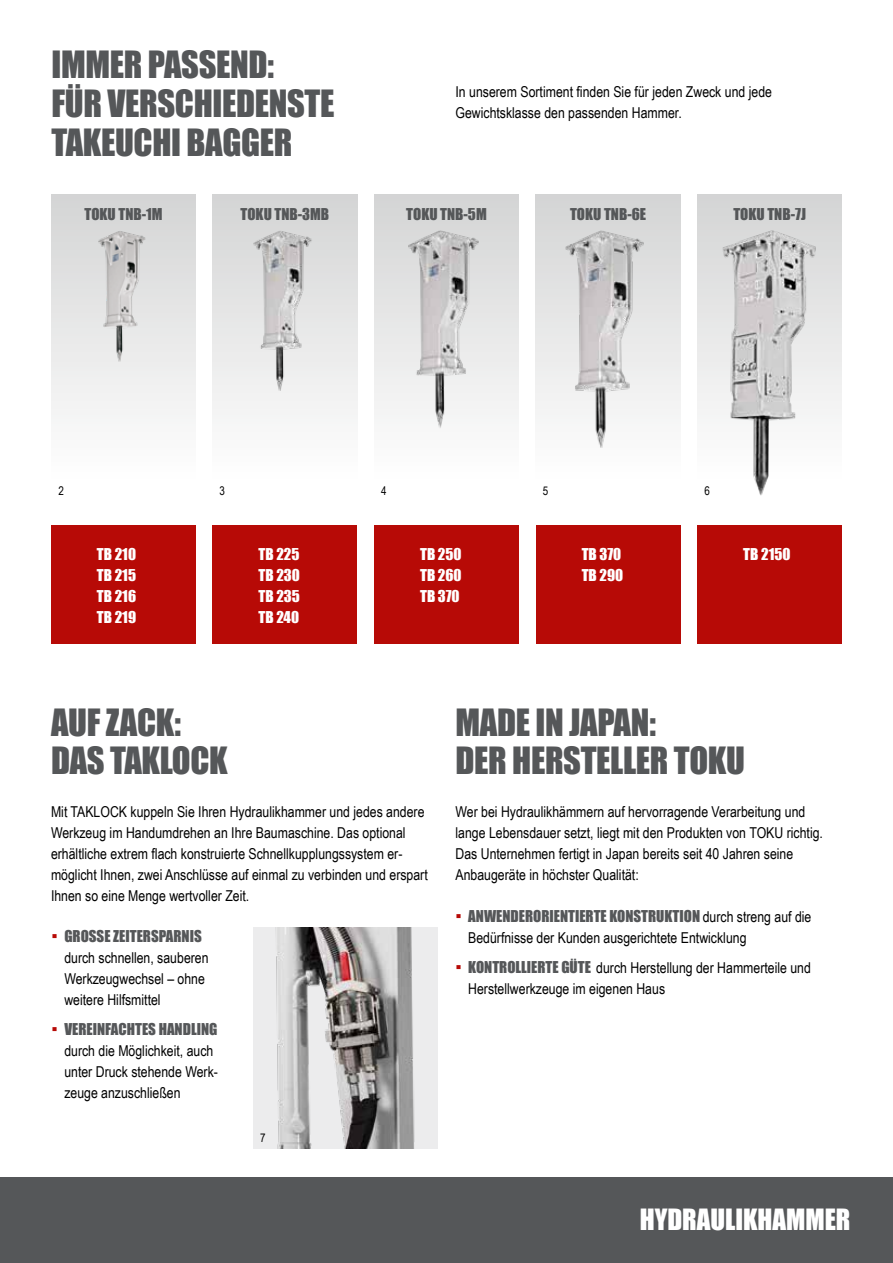
<style>
.page{position:relative;width:893px;height:1263px;background:#fff}
.page>*{position:absolute;margin:0;border:0;box-sizing:border-box;transform-origin:0 0}
.t1{font:34.5px/39px "Impact";letter-spacing:-.01em;color:#555759}
.t2{font:26.85px "Impact";color:#fff}
.t3{font:15px/21px "Arial Narrow";color:#000}
.t4{font:15px "Impact";color:#555759}
.t5{font:15px/21px "Impact";color:#fff;text-align:justify}
.t6{font:12px "Arial Narrow";color:#000}
.s1{font-size:18px;color:#b70a06}
.s2{font-family:"Arial Narrow";color:#000}
.s3{font-family:"Impact";font-size:18px;color:#b70a06}
.s4{font-family:"Impact";color:#555759}
</style>
<div class="page">
<div style="left:0;top:1178px;width:893px;height:85px;background:#555759"></div>
<svg style="left:51px;top:195px;width:145px;height:222px"></svg>
<svg style="left:213px;top:195px;width:144px;height:222px"></svg>
<svg style="left:374px;top:195px;width:145px;height:234px"></svg>
<svg style="left:536px;top:195px;width:144px;height:222px"></svg>
<svg style="left:697px;top:195px;width:145px;height:301px"></svg>
<div style="left:51px;top:525px;width:145px;height:118px;background:#b70a06"></div>
<div style="left:213px;top:525px;width:144px;height:118px;background:#b70a06"></div>
<div style="left:374px;top:525px;width:145px;height:118px;background:#b70a06"></div>
<div style="left:536px;top:525px;width:144px;height:118px;background:#b70a06"></div>
<div style="left:697px;top:525px;width:145px;height:118px;background:#b70a06"></div>
<img style="left:98px;top:231px;width:48px;height:130px">
<img style="left:251px;top:231px;width:63px;height:159px">
<img style="left:408px;top:231px;width:71px;height:197px">
<img style="left:564px;top:231px;width:84px;height:217px">
<img style="left:722px;top:231px;width:95px;height:264px">
<div style="left:253px;top:928px;width:184px;height:221px;background:#ececed"></div>
<img style="left:275px;top:928px;width:140px;height:221px">
<h1 class="t1" style="left:52px;top:44px;width:284px">IMMER PASSEND:<br>FÜR VERSCHIEDENSTE<br>TAKEUCHI BAGGER</h1>
<p class="t3" style="left:455px;top:81px;width:318px">In unserem Sortiment finden Sie für jeden Zweck und jede<br>Gewichtsklasse den passenden Hammer.</p>
<p class="t4" style="left:84px;top:202px;width:80px">TOKU TNB-1M</p>
<p class="t4" style="left:241px;top:202px;width:90px">TOKU TNB-3MB</p>
<p class="t4" style="left:406px;top:202px;width:82px">TOKU TNB-5M</p>
<p class="t4" style="left:570px;top:202px;width:78px">TOKU TNB-6E</p>
<p class="t4" style="left:733px;top:202px;width:74px">TOKU TNB-7J</p>
<p class="t6" style="left:59px;top:482px;width:7px">2</p>
<p class="t6" style="left:220px;top:482px;width:7px">3</p>
<p class="t6" style="left:381px;top:482px;width:7px">4</p>
<p class="t6" style="left:543px;top:482px;width:7px">5</p>
<p class="t6" style="left:704px;top:482px;width:7px">6</p>
<p class="t5" style="left:97px;top:543px;width:41px">TB 210<br>TB 215<br>TB 216<br>TB 219</p>
<p class="t5" style="left:420px;top:543px;width:43px">TB 250<br>TB 260<br>TB 370</p>
<p class="t5" style="left:582px;top:543px;width:43px">TB 370<br>TB 290</p>
<p class="t5" style="left:743px;top:543px;width:49px">TB 2150</p>
<p class="t5" style="left:259px;top:543px;width:43px">TB 225<br>TB 230<br>TB 235<br>TB 240</p>
<h1 class="t1" style="left:51px;top:701px;width:178px">AUF ZACK:<br>DAS TAKLOCK</h1>
<p class="t3" style="left:51px;top:800px;width:378px">Mit TAKLOCK kuppeln Sie Ihren Hydraulikhammer und jedes andere Werkzeug im Handumdrehen an Ihre Baumaschine. Das optional erhältliche extrem flach konstruierte Schnellkupplungssystem er&shy;möglicht Ihnen, zwei Anschlüsse auf einmal zu verbinden und erspart Ihnen so eine Menge wertvoller Zeit.</p>
<p class="t4" style="left:52px;top:924px;width:152px"><span class="s1">▪</span> GROSSE ZEITERSPARNIS</p>
<p class="t3" style="left:64px;top:946px;width:146px">durch schnellen, sauberen<br>Werkzeugwechsel – ohne weitere Hilfsmittel</p>
<p class="t4" style="left:52px;top:1017px;width:167px"><span class="s1">▪</span> VEREINFACHTES HANDLING</p>
<p class="t3" style="left:64px;top:1039px;width:155px">durch die Möglichkeit, auch unter Druck stehende Werk&shy;zeuge anzuschließen</p>
<p class="t6" style="left:260px;top:1129px;width:7px">7</p>
<h1 class="t1" style="left:455px;top:701px;width:291px">MADE IN JAPAN:<br>DER HERSTELLER TOKU</h1>
<p class="t3" style="left:455px;top:800px;width:369px">Wer bei Hydraulikhämmern auf hervorragende Verarbeitung und lange Lebensdauer setzt, liegt mit den Produkten von TOKU richtig.<br>Das Unternehmen fertigt in Japan bereits seit 40 Jahren seine Anbaugeräte in höchster Qualität:</p>
<p class="t4" style="left:455px;top:904px;width:357px"><span class="s1">▪</span> ANWENDERORIENTIERTE KONSTRUKTION <span class="s2">durch streng auf die</span></p>
<p class="t3" style="left:468px;top:926px;width:280px">Bedürfnisse der Kunden ausgerichtete Entwicklung</p>
<p class="t3" style="left:468px;top:956px;width:344px;text-indent:-13px"><span class="s3">▪</span> <span class="s4">KONTROLLIERTE GÜTE</span> durch Herstellung der Hammerteile und<br>Herstellwerkzeuge im eigenen Haus</p>
<h2 class="t2" style="left:640px;top:1198px;width:212px">HYDRAULIKHAMMER</h2>
</div>
